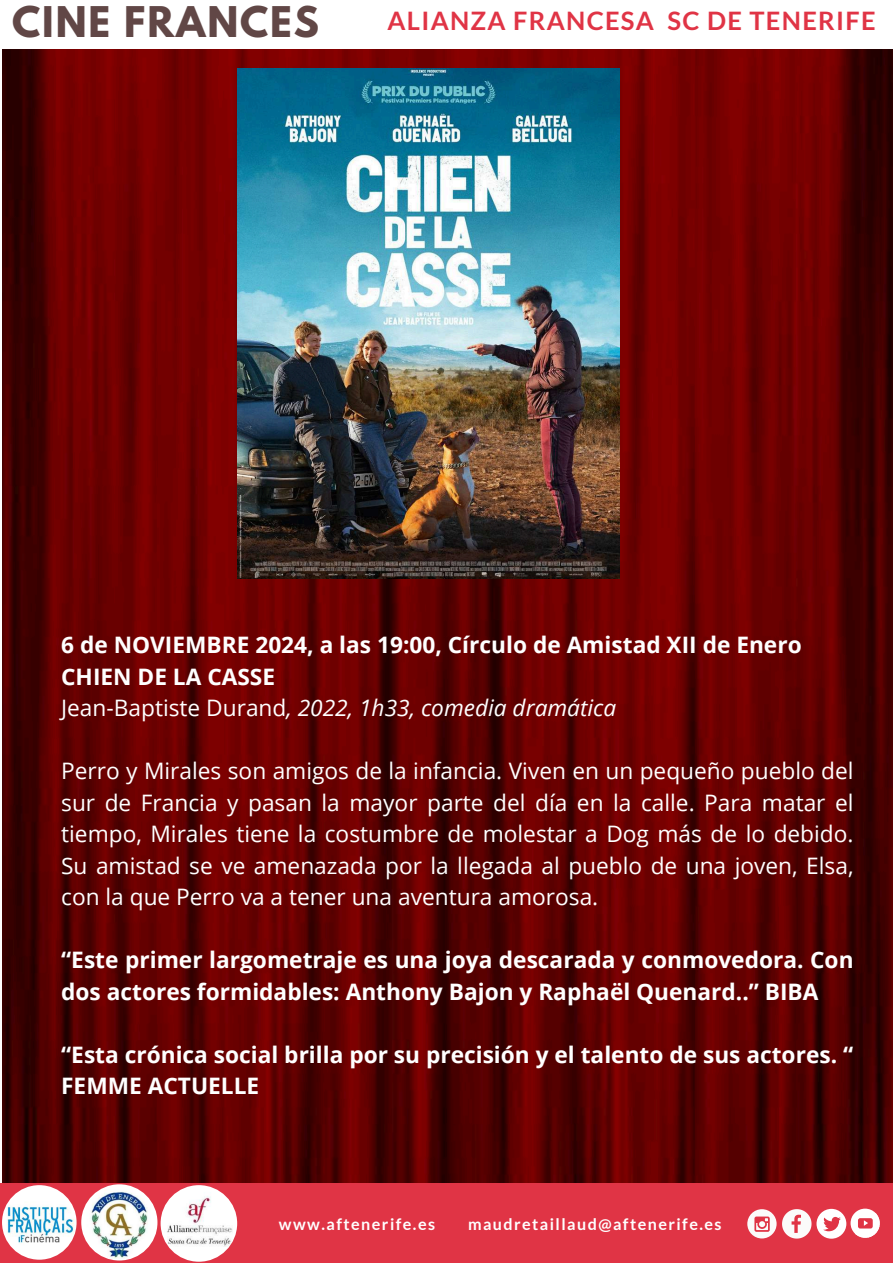
<style>
.page{position:relative;width:893px;height:1263px;background:#fff}
.page>*{position:absolute;margin:0;border:0;box-sizing:border-box;transform-origin:0 0}
.t1{font:700 37.5px "League Spartan";letter-spacing:.05em;color:#614746}
.t2{font:700 25.5px "Lato";letter-spacing:.05em;color:#e03445}
.t3{font:700 22.73px/31.5px "Open Sans";color:#fff}
.t4{font:22.73px/31.5px "Open Sans";color:#fff;text-align:justify}
.t5{font:700 16.12px "Lato";letter-spacing:.09em;color:#fff}
.s1{font-weight:400}
.s2{font-weight:400;font-style:italic}
</style>
<div class="page">
<div style="left:0;top:1183px;width:893px;height:80px;background:#e03445"></div>
<img style="left:2px;top:1185px;width:75px;height:75px;border-radius:50%">
<img style="left:81px;top:1184px;width:76px;height:76px;border-radius:50%">
<img style="left:161px;top:1185px;width:76px;height:77px;border-radius:50%">
<div style="left:747px;top:1209px;width:29px;height:29px;background:#fbfbfa;border-radius:50%"></div>
<svg style="left:754px;top:1216px;width:15px;height:16px"></svg>
<svg style="left:782px;top:1209px;width:29px;height:29px"></svg>
<div style="left:816px;top:1209px;width:30px;height:30px;background:#fff;border-radius:50%"></div>
<svg style="left:823px;top:1217px;width:18px;height:14px"></svg>
<svg style="left:850px;top:1208px;width:29px;height:30px"></svg>
<svg style="left:855px;top:1213px;width:25px;height:25px"></svg>
<img style="left:2px;top:49px;width:891px;height:1134px">
<img style="left:237px;top:69px;width:382px;height:509px">
<h1 class="t1" style="left:12px;top:3px;width:308px">CINE FRANCES</h1>
<p class="t2" style="left:387px;top:4px;width:489px">ALIANZA FRANCESA SC DE TENERIFE</p>
<p class="t3" style="left:61px;top:629px;width:742px">6 de NOVIEMBRE 2024, a las 19:00, Círculo de Amistad XII de Enero<br>CHIEN DE LA CASSE<br><span class="s1">Jean-Baptiste Durand</span><span class="s2">, 2022, 1h33, comedia dramática</span></p>
<p class="t4" style="left:61px;top:755px;width:794px">Perro y Mirales son amigos de la infancia. Viven en un pequeño pueblo del sur de Francia y pasan la mayor parte del día en la calle. Para matar el tiempo, Mirales tiene la costumbre de molestar a Dog más de lo debido.<br>Su amistad se ve amenazada por la llegada al pueblo de una joven, Elsa, con la que Perro va a tener una aventura amorosa.</p>
<p class="t3" style="left:61px;top:944px;width:794px">“Este primer largometraje es una joya descarada y conmovedora. Con dos actores formidables: Anthony Bajon y Raphaël Quenard..” BIBA</p>
<p class="t3" style="left:61px;top:1038px;width:793px">“Esta crónica social brilla por su precisión y el talento de sus actores. “<br>FEMME ACTUELLE</p>
<p class="t5" style="left:279px;top:1214px;width:158px">www.aftenerife.es</p>
<p class="t5" style="left:468px;top:1214px;width:255px">maudretaillaud@aftenerife.es</p>
</div>
